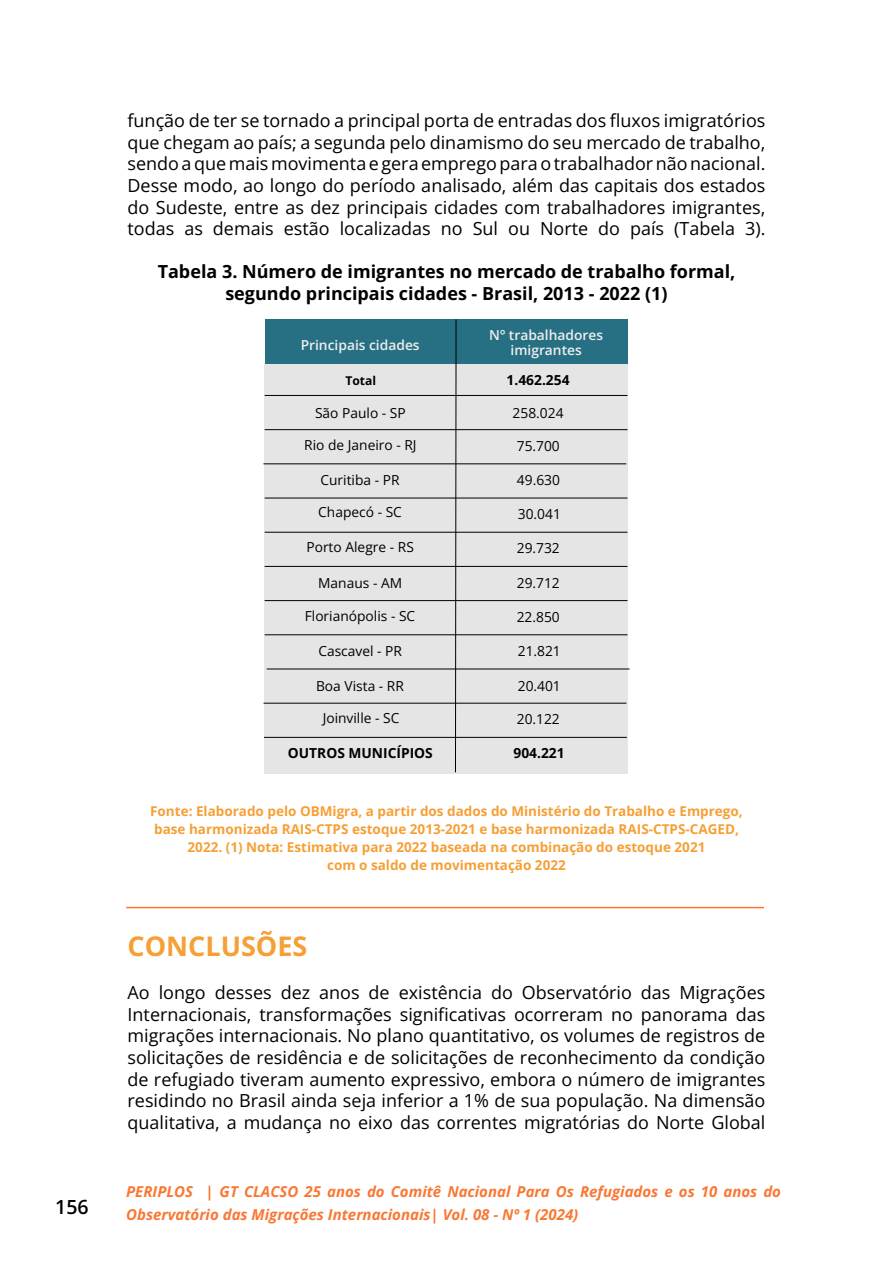
<style>
.page{position:relative;width:893px;height:1263px;background:#fff}
.page>*{position:absolute;margin:0;border:0;box-sizing:border-box;transform-origin:0 0}
.t1{font:700 27px "Open Sans";color:#f69f36}
.t2{font:600 19.5px "Open Sans";color:#000}
.t3{font:18px/21.6px "Open Sans";color:#000;text-align:justify}
.t4{font:700 18px/21.6px "Open Sans";color:#000;text-align:center}
.t5{font:italic 15px/22.5px "Open Sans";color:#fa7733}
.t6{font:13.8px "Open Sans";color:#000}
.t7{font:600 13.8px/15.5px "Open Sans";color:#eee;text-align:center}
.t8{font:700 13.8px "Open Sans";color:#000}
.t9{font:700 13.5px/18px "Open Sans";color:#f69f36;text-align:center}
.t10{font:700 12px "Open Sans";color:#000}
</style>
<div class="page">
<div style="left:265px;top:364px;width:363px;height:410px;background:#e5e5e5"></div>
<hr style="left:265px;top:395px;width:362px;height:1px;background:#000">
<hr style="left:265px;top:429px;width:362px;height:1px;background:#000">
<hr style="left:265px;top:498px;width:362px;height:1px;background:#000">
<hr style="left:265px;top:532px;width:362px;height:1px;background:#000">
<hr style="left:265px;top:566px;width:362px;height:1px;background:#000">
<hr style="left:265px;top:600px;width:362px;height:1px;background:#000">
<hr style="left:265px;top:634px;width:362px;height:1px;background:#000">
<hr style="left:267px;top:669px;width:362px;height:1px;background:#000">
<hr style="left:264px;top:703px;width:362px;height:1px;background:#000">
<hr style="left:264px;top:737px;width:363px;height:1px;background:#000">
<hr style="left:263px;top:464px;width:363px;height:1px;background:#000">
<div style="left:265px;top:319px;width:363px;height:45px;background:#277083"></div>
<hr style="left:456px;top:319px;width:1px;height:45px;background:#000">
<svg style="left:455px;top:363px;width:1px;height:410px"></svg>
<hr style="left:126px;top:907px;width:638px;height:1px;background:#fa7733">
<p class="t2" style="left:55px;top:1193px;width:35px">156</p>
<p class="t3" style="left:128px;top:109px;width:639px">função de ter se tornado a principal porta de entradas dos fluxos imigratórios que chegam ao país; a segunda pelo dinamismo do seu mercado de trabalho, sendo a que mais movimenta e gera emprego para o trabalhador não nacional.<br>Desse modo, ao longo do período analisado, além das capitais dos estados do Sudeste, entre as dez principais cidades com trabalhadores imigrantes, todas as demais estão localizadas no Sul ou Norte do país (Tabela 3).</p>
<p class="t4" style="left:158px;top:261px;width:579px">Tabela 3. Número de imigrantes no mercado de trabalho formal, segundo principais cidades - Brasil, 2013 - 2022 (1)</p>
<p class="t7" style="left:301px;top:337px;width:120px">Principais cidades</p>
<p class="t7" style="left:489px;top:327px;width:115px">Nº trabalhadores imigrantes</p>
<p class="t10" style="left:345px;top:372px;width:32px">Total</p>
<p class="t6" style="left:315px;top:403px;width:92px">São Paulo - SP</p>
<p class="t6" style="left:304px;top:436px;width:114px">Rio de Janeiro - RJ</p>
<p class="t6" style="left:320px;top:471px;width:81px">Curitiba - PR</p>
<p class="t6" style="left:318px;top:503px;width:85px">Chapecó - SC</p>
<p class="t6" style="left:306px;top:537px;width:109px">Porto Alegre - RS</p>
<p class="t6" style="left:318px;top:574px;width:85px">Manaus - AM</p>
<p class="t6" style="left:305px;top:606px;width:112px">Florianópolis - SC</p>
<p class="t6" style="left:318px;top:641px;width:85px">Cascavel - PR</p>
<p class="t6" style="left:316px;top:676px;width:89px">Boa Vista - RR</p>
<p class="t6" style="left:323px;top:709px;width:78px">Joinville - SC</p>
<p class="t8" style="left:288px;top:743px;width:146px">OUTROS MUNICÍPIOS</p>
<p class="t8" style="left:507px;top:370px;width:65px">1.462.254</p>
<p class="t6" style="left:513px;top:403px;width:52px">258.024</p>
<p class="t6" style="left:517px;top:437px;width:45px">75.700</p>
<p class="t6" style="left:517px;top:470px;width:45px">49.630</p>
<p class="t6" style="left:518px;top:504px;width:45px">30.041</p>
<p class="t6" style="left:517px;top:538px;width:45px">29.732</p>
<p class="t6" style="left:517px;top:574px;width:45px">29.712</p>
<p class="t6" style="left:517px;top:607px;width:45px">22.850</p>
<p class="t6" style="left:518px;top:641px;width:45px">21.821</p>
<p class="t6" style="left:518px;top:676px;width:45px">20.401</p>
<p class="t6" style="left:517px;top:709px;width:45px">20.122</p>
<p class="t8" style="left:513px;top:743px;width:53px">904.221</p>
<p class="t9" style="left:150px;top:801px;width:594px">Fonte: Elaborado pelo OBMigra, a partir dos dados do Ministério do Trabalho e Emprego, base harmonizada RAIS-CTPS estoque 2013-2021 e base harmonizada RAIS-CTPS-CAGED, 2022. (1) Nota: Estimativa para 2022 baseada na combinação do estoque 2021<br>com o saldo de movimentação 2022</p>
<h1 class="t1" style="left:128px;top:927px;width:181px">CONCLUSÕES</h1>
<p class="t3" style="left:128px;top:981px;width:639px">Ao longo desses dez anos de existência do Observatório das Migrações Internacionais, transformações significativas ocorreram no panorama das migrações internacionais. No plano quantitativo, os volumes de registros de solicitações de residência e de solicitações de reconhecimento da condição de refugiado tiveram aumento expressivo, embora o número de imigrantes residindo no Brasil ainda seja inferior a 1% de sua população. Na dimensão qualitativa, a mudança no eixo das correntes migratórias do Norte Global</p>
<p class="t5" style="left:126px;top:1180px;width:656px">PERIPLOS | GT CLACSO 25 anos do Comitê Nacional Para Os Refugiados e os 10 anos do<br>Observatório das Migrações Internacionais| Vol. 08 - Nº 1 (2024)</p>
</div>
